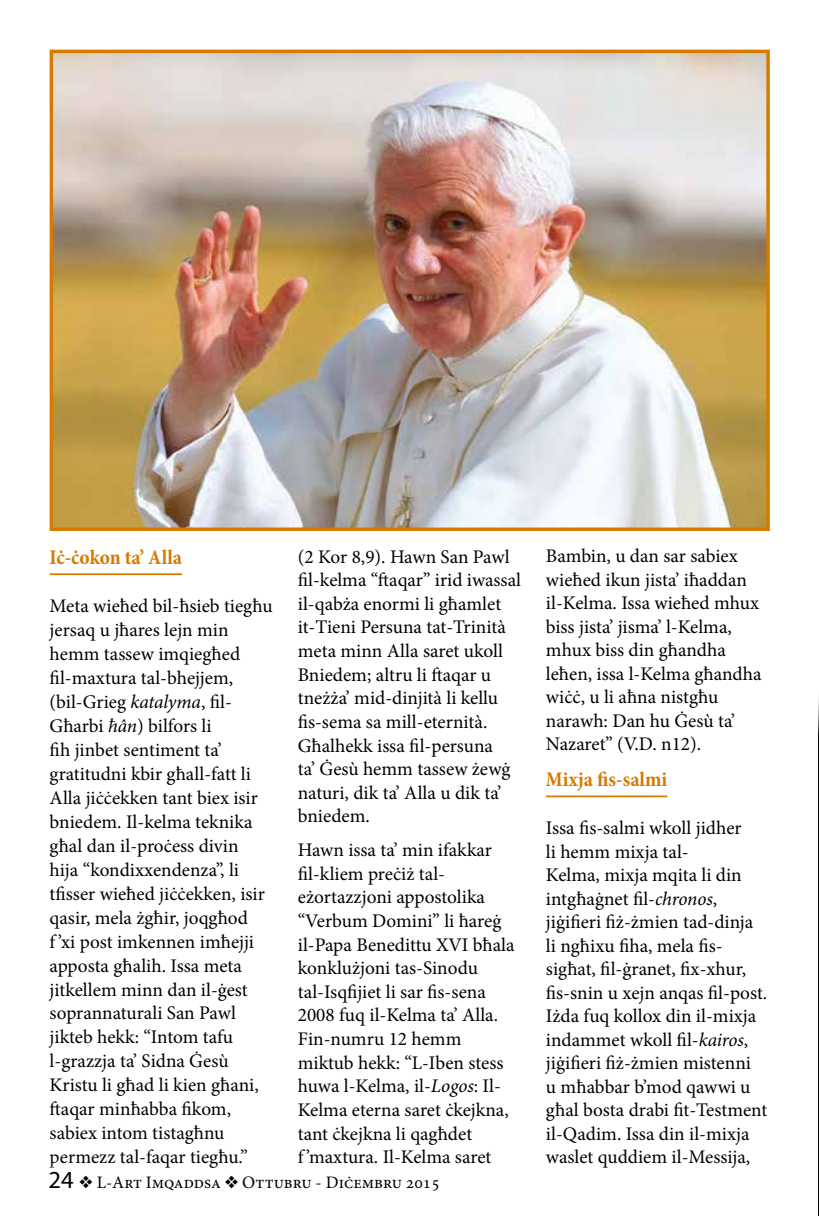
<style>
.page{position:relative;width:819px;height:1216px;background:#fff}
.page>*{position:absolute;margin:0;border:0;box-sizing:border-box;transform-origin:0 0}
.t1{font:700 condensed 21px "Minion Pro";color:#d67a00}
.t2{font:19.25px/23.6px "Minion Pro";color:#000}
.t3{font:17.5px "Minion Pro";color:#000}
.s1{font-style:italic}
.s2{font-family:"Myriad Pro";font-size:24.5px}
</style>
<div class="page">
<hr style="left:50px;top:573px;width:132px;height:2px;background:#d67a00">
<hr style="left:546px;top:795px;width:121px;height:2px;background:#d67a00">
<img style="left:55px;top:55px;width:709px;height:471px">
<div style="left:50px;top:50px;width:719px;height:481px;border:4px solid #d67a00"></div>
<svg style="left:818px;top:695px;width:1px;height:520px"></svg>
<p class="t1" style="left:50px;top:542px;width:134px">Iċ-ċokon ta’ Alla</p>
<p class="t2" style="left:50px;top:594px;width:224px">Meta wieħed bil-ħsieb tiegħu jersaq u jħares lejn min hemm tassew imqiegħed fil-maxtura tal-bhejjem, (bil-Grieg <span class="s1">katalyma</span>, fil-<br>Għarbi <span class="s1">ħân</span>) bilfors li<br>fih jinbet sentiment ta’ gratitudni kbir għall-fatt li<br>Alla jiċċekken tant biex isir bniedem. Il-kelma teknika għal dan il-proċess divin<br>hija “kondixxendenza”, li tfisser wieħed jiċċekken, isir qasir, mela żgħir, joqgħod<br>f ’xi post imkennen imħejji apposta għalih. Issa meta jitkellem minn dan il-ġest soprannaturali San Pawl jikteb hekk: “Intom tafu l-grazzja ta’ Sidna Ġesù<br>Kristu li għad li kien għani, ftaqar minħabba fikom, sabiex intom tistagħnu permezz tal-faqar tiegħu.”</p>
<p class="t2" style="left:298px;top:544px;width:225px">(2 Kor 8,9). Hawn San Pawl fil-kelma “ftaqar” irid iwassal il-qabża enormi li għamlet it-Tieni Persuna tat-Trinità meta minn Alla saret ukoll<br>Bniedem; altru li ftaqar u tneżża’ mid-dinjità li kellu fis-sema sa mill-eternità.<br>Għalhekk issa fil-persuna<br>ta’ Ġesù hemm tassew żewġ naturi, dik ta’ Alla u dik ta’ bniedem.</p>
<p class="t2" style="left:298px;top:838px;width:218px">Hawn issa ta’ min ifakkar fil-kliem preċiż tal&shy;eżortazzjoni appostolika “Verbum Domini” li ħareġ il-Papa Benedittu XVI bħala konklużjoni tas-Sinodu tal-Isqfijiet li sar fis-sena<br>2008 fuq il-Kelma ta’ Alla.<br>Fin-numru 12 hemm miktub hekk: “L-Iben stess huwa l-Kelma, il-<span class="s1">Logos</span>: Il-<br>Kelma eterna saret ċkejkna, tant ċkejkna li qagħdet<br>f ’maxtura. Il-Kelma saret</p>
<p class="t3" style="left:48px;top:1170px;width:393px"><span class="s2">24</span> ❖ L-Art Imqaddsa ❖ Ottubru - Diċembru 2015</p>
<p class="t2" style="left:546px;top:544px;width:217px">Bambin, u dan sar sabiex wieħed ikun jista’ iħaddan il-Kelma. Issa wieħed mhux biss jista’ jisma’ l-Kelma, mhux biss din għandha leħen, issa l-Kelma għandha wiċċ, u li aħna nistgħu narawh: Dan hu Ġesù ta’<br>Nazaret” (V.D. n12).</p>
<p class="t1" style="left:546px;top:764px;width:123px">Mixja fis-salmi</p>
<p class="t2" style="left:546px;top:816px;width:223px">Issa fis-salmi wkoll jidher<br>li hemm mixja tal-<br>Kelma, mixja mqita li din intgħaġnet fil-<span class="s1">chronos</span>, jiġifieri fiż-żmien tad-dinja li ngħixu fiha, mela fis&shy;sigħat, fil-ġranet, fix-xhur, fis-snin u xejn anqas fil-post.<br>Iżda fuq kollox din il-mixja indammet wkoll fil-<span class="s1">kairos</span>, jiġifieri fiż-żmien mistenni<br>u mħabbar b’mod qawwi u għal bosta drabi fit-Testment il-Qadim. Issa din il-mixja waslet quddiem il-Messija,</p>
</div>
